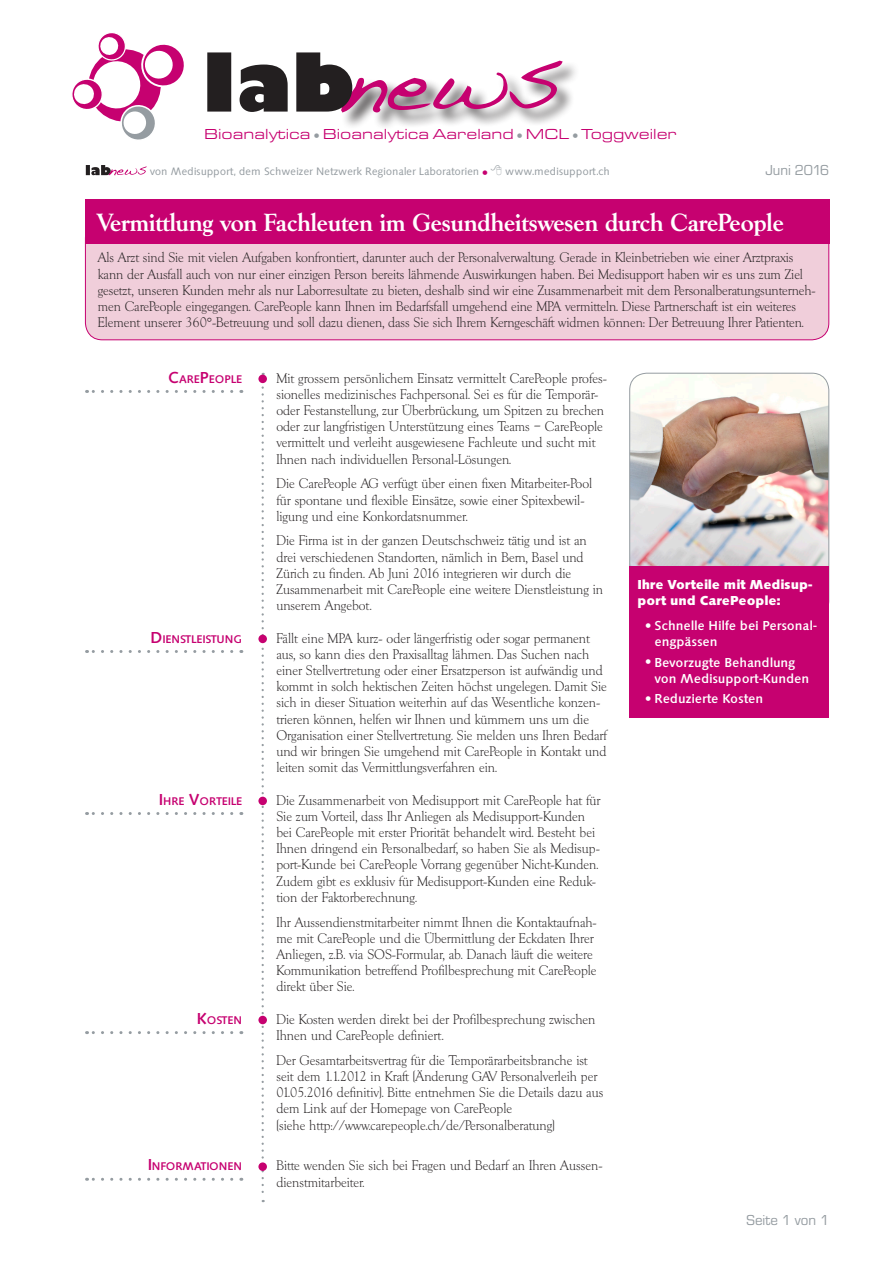
<style>
.page{position:relative;width:893px;height:1263px;background:#fff}
.page>*{position:absolute;margin:0;border:0;box-sizing:border-box;transform-origin:0 0}
.t1{font:600 24px "Goudx";color:#fff}
.t2{font:15px "Eurostile T Regu Exte";color:#c60170}
.t3{font:15px "Eurostile T";color:#959ca1}
.t4{font:300 13.5px/16.2px "Goudx";color:#231f20}
.t5{font:500 13.5px/16.2px "Saxony";color:#fff}
.t6{font:700 13.5px/16.2px "Saxony";color:#fff}
.t7{font:500 11.55px "Saxony";color:#c60170}
.t8{font:11.25px "Saxony";color:#959ca1}
.s1{color:#959ca1}
.s2{color:#c60170}
.s3{font-family:"Times New Roman";font-weight:400}
.s4{font-size:16.5px}
</style>
<div class="page">
<img style="left:630px;top:373px;width:199px;height:193px">
<div style="left:629px;top:373px;width:200px;height:245px;border:1px solid #959ca1;border-radius:17px"></div>
<svg style="left:262px;top:383px;width:2px;height:819px"></svg>
<svg style="left:87px;top:1031px;width:145px;height:3px"></svg>
<div style="left:258px;top:1016px;width:9px;height:8px;background:#c60170;border-radius:50%"></div>
<svg style="left:87px;top:390px;width:145px;height:3px"></svg>
<div style="left:258px;top:375px;width:9px;height:8px;background:#c60170;border-radius:50%"></div>
<div style="left:85px;top:222px;width:744px;height:118px;background:#f0ceda;border-radius:17px"></div>
<div style="left:85px;top:221px;width:744px;height:119px;border:1px solid #c60170;border-radius:17px"></div>
<div style="left:85px;top:200px;width:744px;height:44px;background:#c60170"></div>
<div style="left:629px;top:566px;width:200px;height:152px;background:#c60170"></div>
<svg style="left:72px;top:33px;width:112px;height:107px"></svg>
<div style="left:341px;top:61px;width:239px;height:69px;background:#231f20;opacity:.75"></div>
<svg style="left:207px;top:52px;width:355px;height:60px"></svg>
<svg style="left:86px;top:165px;width:61px;height:10px"></svg>
<svg style="left:87px;top:650px;width:145px;height:3px"></svg>
<div style="left:258px;top:635px;width:9px;height:8px;background:#c60170;border-radius:50%"></div>
<svg style="left:87px;top:812px;width:145px;height:3px"></svg>
<div style="left:258px;top:797px;width:9px;height:8px;background:#c60170;border-radius:50%"></div>
<svg style="left:87px;top:1178px;width:145px;height:3px"></svg>
<div style="left:258px;top:1162px;width:9px;height:9px;background:#c60170;border-radius:50%"></div>
<p class="t2" style="left:204px;top:126px;width:474px">Bioanalytica <span class="s1">■</span> Bioanalytica Aareland <span class="s1">■</span> MCL <span class="s1">■</span> Toggweiler</p>
<p class="t8" style="left:150px;top:165px;width:462px">von Medisupport, dem Schweizer Netzwerk Regionaler Laboratorien <span class="s2">■</span> www.medisupport.ch</p>
<p class="t3" style="left:765px;top:162px;width:65px">Juni 2016</p>
<h1 class="t1" style="left:98px;top:208px;width:687px">Vermittlung von Fachleuten im Gesundheitswesen durch CarePeople</h1>
<p class="t4" style="left:98px;top:250px;width:719px">Als Arzt sind Sie mit vielen Aufgaben konfrontiert, darunter auch der Personalverwaltung. Gerade in Kleinbetrieben wie einer Arztpraxis kann der Ausfall auch von nur einer einzigen Person bereits lähmende Auswirkungen haben. Bei Medisupport haben wir es uns zum Ziel gesetzt, unseren Kunden mehr als nur Laborresultate zu bieten, deshalb sind wir eine Zusammenarbeit mit dem Personalberatungsunterneh&shy;men CarePeople eingegangen. CarePeople kann Ihnen im Bedarfsfall umgehend eine MPA vermitteln. Diese Partnerschaft ist ein weiteres Element unserer 360<span class="s3">°</span>-Betreuung und soll dazu dienen, dass Sie sich Ihrem Kerngeschäft widmen können: Der Betreuung Ihrer Patienten.</p>
<p class="t7" style="left:168px;top:372px;width:75px"><span class="s4">C</span>ARE<span class="s4">P</span>EOPLE</p>
<p class="t7" style="left:151px;top:632px;width:93px"><span class="s4">D</span>IENSTLEISTUNG</p>
<p class="t7" style="left:159px;top:794px;width:85px"><span class="s4">I</span> HRE <span class="s4">V</span>ORTEILE</p>
<p class="t7" style="left:197px;top:1013px;width:47px"><span class="s4">K</span>OSTEN</p>
<p class="t7" style="left:148px;top:1160px;width:96px"><span class="s4">I</span> NFORMATIONEN</p>
<p class="t4" style="left:276px;top:371px;width:332px">Mit grossem persönlichem Einsatz vermittelt CarePeople profes&shy;sionelles medizinisches Fachpersonal. Sei es für die Temporär&shy;oder Festanstellung, zur Überbrückung, um Spitzen zu brechen oder zur langfristigen Unterstützung eines Teams – CarePeople vermittelt und verleiht ausgewiesene Fachleute und sucht mit Ihnen nach individuellen Personal-Lösungen.</p>
<p class="t4" style="left:276px;top:476px;width:317px">Die CarePeople AG verfügt über einen fixen Mitarbeiter-Pool für spontane und flexible Einsätze, sowie einer Spitexbewil&shy;ligung und eine Konkordatsnummer.</p>
<p class="t4" style="left:276px;top:533px;width:328px">Die Firma ist in der ganzen Deutschschweiz tätig und ist an drei verschiedenen Standorten, nämlich in Bern, Basel und Zürich zu finden. Ab Juni 2016 integrieren wir durch die Zusammenarbeit mit CarePeople eine weitere Dienstleistung in unserem Angebot.</p>
<p class="t4" style="left:276px;top:631px;width:332px">Fällt eine MPA kurz- oder längerfristig oder sogar permanent aus, so kann dies den Praxisalltag lähmen. Das Suchen nach einer Stellvertretung oder einer Ersatzperson ist aufwändig und kommt in solch hektischen Zeiten höchst ungelegen. Damit Sie sich in dieser Situation weiterhin auf das Wesentliche konzen&shy;trieren können, helfen wir Ihnen und kümmern uns um die Organisation einer Stellvertretung. Sie melden uns Ihren Bedarf und wir bringen Sie umgehend mit CarePeople in Kontakt und leiten somit das Vermittlungsverfahren ein.</p>
<p class="t4" style="left:276px;top:793px;width:325px">Die Zusammenarbeit von Medisupport mit CarePeople hat für Sie zum Vorteil, dass Ihr Anliegen als Medisupport-Kunden bei CarePeople mit erster Priorität behandelt wird. Besteht bei Ihnen dringend ein Personalbedarf, so haben Sie als Medisup&shy;port-Kunde bei CarePeople Vorrang gegenüber Nicht-Kunden.<br>Zudem gibt es exklusiv für Medisupport-Kunden eine Reduk&shy;tion der Faktorberechnung.</p>
<p class="t4" style="left:276px;top:915px;width:322px">Ihr Aussendienstmitarbeiter nimmt Ihnen die Kontaktaufnah&shy;me mit CarePeople und die Übermittlung der Eckdaten Ihrer Anliegen, z.B. via SOS-Formular, ab. Danach läuft die weitere Kommunikation betreffend Profilbesprechung mit CarePeople direkt über Sie.</p>
<p class="t4" style="left:276px;top:1012px;width:321px">Die Kosten werden direkt bei der Profilbesprechung zwischen<br>Ihnen und CarePeople definiert.</p>
<p class="t4" style="left:276px;top:1053px;width:328px">Der Gesamtarbeitsvertrag für die Temporärarbeitsbranche ist seit dem 1.1.2012 in Kraft (Änderung GAV Personalverleih per 01.05.2016 definitiv). Bitte entnehmen Sie die Details dazu aus dem Link auf der Homepage von CarePeople<br>(siehe http://www.carepeople.ch/de/Personalberatung)</p>
<p class="t4" style="left:276px;top:1158px;width:328px">Bitte wenden Sie sich bei Fragen und Bedarf an Ihren Aussen&shy;dienstmitarbeiter.</p>
<p class="t6" style="left:638px;top:576px;width:177px">Ihre Vorteile mit Medisup&shy;port und CarePeople:</p>
<p class="t5" style="left:655px;top:617px;width:164px">Schnelle Hilfe bei Personal&shy;engpässen</p>
<p class="t5" style="left:655px;top:654px;width:156px">Bevorzugte Behandlung von Medisupport-Kunden</p>
<p class="t5" style="left:655px;top:691px;width:110px">Reduzierte Kosten</p>
<p class="t3" style="left:747px;top:1212px;width:84px">Seite 1 von 1</p>
</div>
